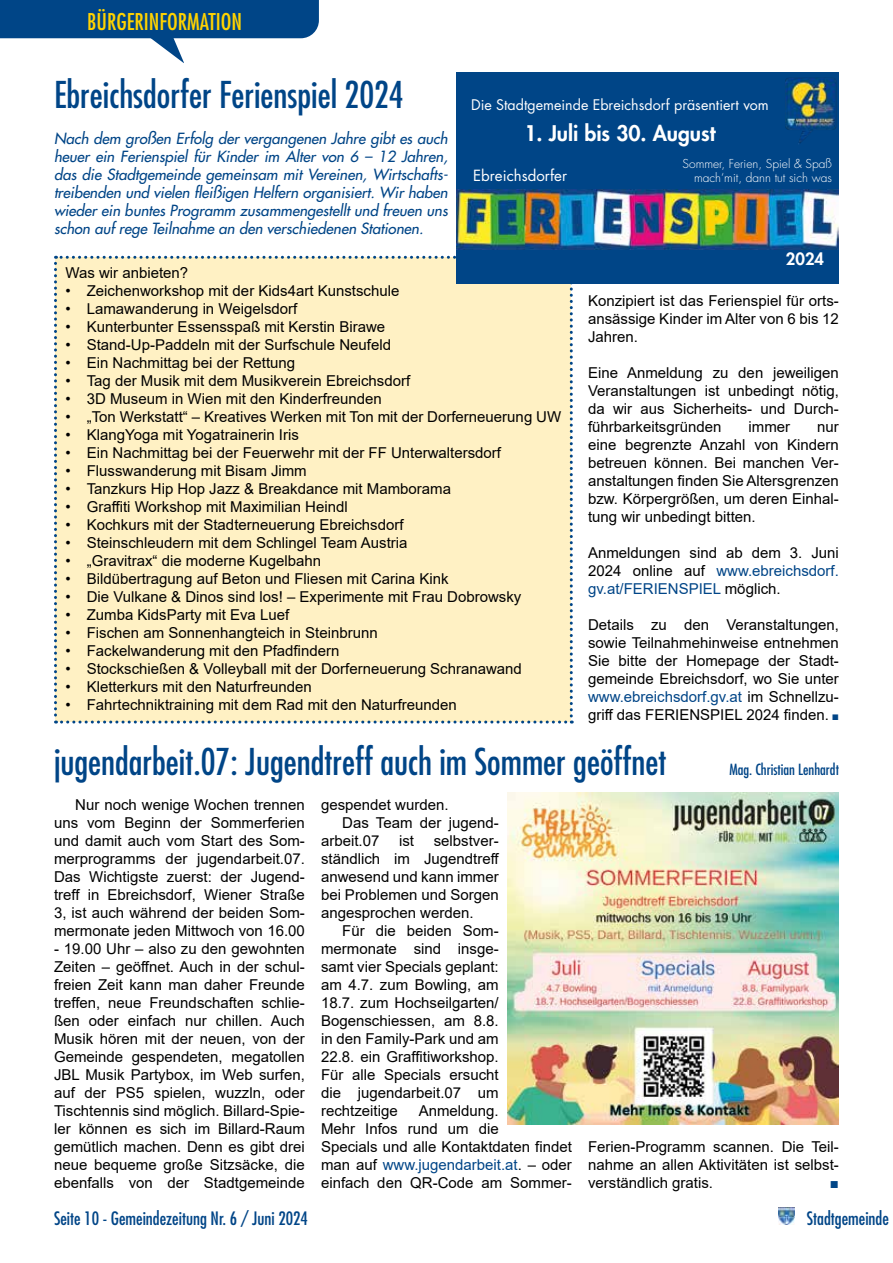
<style>
.page{position:relative;width:893px;height:1263px;background:#fff}
.page>*{position:absolute;margin:0;border:0;box-sizing:border-box;transform-origin:0 0}
.t1{font:condensed 36px "Futura Std";color:#004587}
.t2{font:condensed 22.5px "Futura Std";color:#ffd300}
.t3{font:800 21px "Futura Std";color:#fff}
.t4{font:condensed 18px "Futura Std";color:#004587}
.t5{font:800 16.5px "Futura Std";color:#fff}
.t6{font:15px/18px "Arial";color:#000;text-align:justify}
.t7{font:italic 500 15px/18px "Futura Std";color:#004587;text-align:justify}
.t8{font:condensed 15px "Futura Std";color:#004587}
.t9{font:15px "Futura Std";color:#fff}
.t10{font:15px "Arial";color:#004587}
.t11{font:14.25px "Futura Std";color:#fff}
.t12{font:300 12px/14.4px "Futura Std";color:#fff;text-align:right}
.s1{color:#004587}
.s2{font-size:12px;color:#004587}
</style>
<div class="page">
<svg style="left:0;top:0;width:319px;height:63px"></svg>
<img style="left:778px;top:1208px;width:16px;height:17px">
<div style="left:54px;top:256px;width:519px;height:467px;background:#fff1c4"></div>
<div style="left:456px;top:72px;width:383px;height:212px;background:#004587"></div>
<img style="left:785px;top:77px;width:52px;height:67px">
<img style="left:456px;top:190px;width:383px;height:59px">
<img style="left:507px;top:792px;width:332px;height:332px">
<h2 class="t2" style="left:87px;top:8px;width:156px">BÜRGERINFORMATION</h2>
<h1 class="t1" style="left:54px;top:73px;width:351px">Ebreichsdorfer Ferienspiel 2024</h1>
<p class="t7" style="left:54px;top:130px;width:395px">Nach dem großen Erfolg der vergangenen Jahre gibt es auch heuer ein Ferienspiel für Kinder im Alter von 6 – 12 Jahren, das die Stadtgemeinde gemeinsam mit Vereinen, Wirtschafts&shy;treibenden und vielen fleißigen Helfern organisiert. Wir haben wieder ein buntes Programm zusammengestellt und freuen uns schon auf rege Teilnahme an den verschiedenen Stationen.</p>
<p class="t11" style="left:471px;top:96px;width:299px">Die Stadtgemeinde Ebreichsdorf präsentiert vom</p>
<h3 class="t3" style="left:524px;top:120px;width:193px">1. Juli bis 30. August</h3>
<p class="t9" style="left:473px;top:166px;width:95px">Ebreichsdorfer</p>
<p class="t12" style="left:683px;top:157px;width:151px">Sommer, Ferien, Spiel &amp; Spaß mach‘mit, dann tut sich was</p>
<p class="t6" style="left:66px;top:264px;width:124px">Was wir anbieten?</p>
<p class="t6" style="left:66px;top:282px;width:335px">• Zeichenworkshop mit der Kids4art Kunstschule</p>
<p class="t6" style="left:66px;top:300px;width:233px">• Lamawanderung in Weigelsdorf</p>
<p class="t6" style="left:66px;top:318px;width:321px">• Kunterbunter Essensspaß mit Kerstin Birawe</p>
<p class="t6" style="left:66px;top:336px;width:327px">• Stand-Up-Paddeln mit der Surfschule Neufeld</p>
<p class="t6" style="left:66px;top:354px;width:231px">• Ein Nachmittag bei der Rettung</p>
<p class="t6" style="left:66px;top:372px;width:346px">• Tag der Musik mit dem Musikverein Ebreichsdorf</p>
<p class="t6" style="left:66px;top:390px;width:318px">• 3D Museum in Wien mit den Kinderfreunden</p>
<p class="t6" style="left:66px;top:408px;width:497px">• „Ton Werkstatt“ – Kreatives Werken mit Ton mit der Dorferneuerung UW</p>
<p class="t6" style="left:66px;top:426px;width:235px">• KlangYoga mit Yogatrainerin Iris</p>
<p class="t6" style="left:66px;top:444px;width:437px">• Ein Nachmittag bei der Feuerwehr mit der FF Unterwaltersdorf</p>
<p class="t6" style="left:66px;top:462px;width:243px">• Flusswanderung mit Bisam Jimm</p>
<p class="t6" style="left:66px;top:480px;width:387px">• Tanzkurs Hip Hop Jazz &amp; Breakdance mit Mamborama</p>
<p class="t6" style="left:66px;top:498px;width:284px">• Graffiti Workshop mit Maximilian Heindl</p>
<p class="t6" style="left:66px;top:516px;width:340px">• Kochkurs mit der Stadterneuerung Ebreichsdorf</p>
<p class="t6" style="left:66px;top:534px;width:343px">• Steinschleudern mit dem Schlingel Team Austria</p>
<p class="t6" style="left:66px;top:552px;width:257px">• „Gravitrax“ die moderne Kugelbahn</p>
<p class="t6" style="left:66px;top:570px;width:385px">• Bildübertragung auf Beton und Fliesen mit Carina Kink</p>
<p class="t6" style="left:66px;top:588px;width:457px">• Die Vulkane &amp; Dinos sind los! – Experimente mit Frau Dobrowsky</p>
<p class="t6" style="left:66px;top:606px;width:225px">• Zumba KidsParty mit Eva Luef</p>
<p class="t6" style="left:66px;top:624px;width:314px">• Fischen am Sonnenhangteich in Steinbrunn</p>
<p class="t6" style="left:66px;top:642px;width:275px">• Fackelwanderung mit den Pfadfindern</p>
<p class="t6" style="left:66px;top:660px;width:458px">• Stockschießen &amp; Volleyball mit der Dorferneuerung Schranawand</p>
<p class="t6" style="left:66px;top:678px;width:248px">• Kletterkurs mit den Naturfreunden</p>
<p class="t6" style="left:66px;top:696px;width:393px">• Fahrtechniktraining mit dem Rad mit den Naturfreunden</p>
<p class="t5" style="left:786px;top:249px;width:40px">2024</p>
<p class="t6" style="left:588px;top:292px;width:252px">Konzipiert ist das Ferienspiel für orts&shy;ansässige Kinder im Alter von 6 bis 12<br>Jahren.</p>
<p class="t6" style="left:588px;top:364px;width:252px">Eine Anmeldung zu den jeweiligen Veranstaltungen ist unbedingt nötig, da wir aus Sicherheits- und Durch&shy;führbarkeitsgründen</p>
<p class="t6" style="left:749px;top:418px;width:43px">immer</p>
<p class="t6" style="left:588px;top:418px;width:252px;text-indent:229px">nur eine begrenzte Anzahl von Kindern betreuen können. Bei manchen Ver&shy;anstaltungen finden Sie Altersgrenzen bzw. Körpergrößen, um deren Einhal&shy;tung wir unbedingt bitten.</p>
<p class="t6" style="left:588px;top:544px;width:252px">Anmeldungen sind ab dem 3. Juni 2024 online auf <span class="s1">www.ebreichsdorf. gv.at/FERIENSPIEL</span> möglich.</p>
<p class="t6" style="left:588px;top:616px;width:252px">Details zu den Veranstaltungen, sowie Teilnahmehinweise entnehmen Sie bitte der Homepage der Stadt&shy;gemeinde Ebreichsdorf, wo Sie unter <span class="s1">www.ebreichsdorf.gv.at</span> im Schnellzu&shy;griff das FERIENSPIEL 2024 finden. <span class="s2">■</span></p>
<h1 class="t1" style="left:54px;top:740px;width:614px">jugendarbeit.07: Jugendtreff auch im Sommer geöffnet</h1>
<p class="t8" style="left:729px;top:760px;width:111px">Mag. Christian Lenhardt</p>
<p class="t6" style="left:54px;top:796px;width:252px;text-indent:21px">Nur noch wenige Wochen trennen uns vom Beginn der Sommerferien und damit auch vom Start des Som&shy;merprogramms der jugendarbeit.07.<br>Das Wichtigste zuerst: der Jugend&shy;treff in Ebreichsdorf, Wiener Straße 3, ist auch während der beiden Som&shy;mermonate jeden Mittwoch von 16.00</p>
<p class="t6" style="left:54px;top:940px;width:252px">- 19.00 Uhr – also zu den gewohnten Zeiten – geöffnet. Auch in der schul&shy;freien Zeit kann man daher Freunde treffen, neue Freundschaften schlie&shy;ßen oder einfach nur chillen. Auch Musik hören mit der neuen, von der Gemeinde gespendeten, megatollen JBL Musik Partybox, im Web surfen, auf der PS5 spielen, wuzzln, oder Tischtennis sind möglich. Billard-Spie&shy;ler können es sich im Billard-Raum gemütlich machen. Denn es gibt drei neue bequeme große Sitzsäcke, die ebenfalls von der Stadtgemeinde</p>
<p class="t6" style="left:321px;top:796px;width:129px">gespendet wurden.</p>
<p class="t6" style="left:342px;top:814px;width:158px">Das Team der jugend-</p>
<p class="t6" style="left:321px;top:832px;width:60px">arbeit.07</p>
<p class="t6" style="left:399px;top:832px;width:16px">ist</p>
<p class="t6" style="left:321px;top:832px;width:179px;text-indent:113px">selbstver&shy;ständlich im Jugendtreff anwesend und kann immer bei Problemen und Sorgen angesprochen werden.</p>
<p class="t6" style="left:321px;top:922px;width:179px;text-indent:21px">Für die beiden Som&shy;mermonate sind insge&shy;samt vier Specials geplant: am 4.7. zum Bowling, am 18.7. zum Hochseilgarten/ Bogenschiessen, am 8.8. in den Family-Park und am 22.8. ein Graffitiworkshop.<br>Für alle Specials ersucht die jugendarbeit.07 um rechtzeitige</p>
<p class="t6" style="left:321px;top:1102px;width:252px;text-align:left;text-indent:98px">Anmeldung.<br>Mehr Infos rund um die<br>Specials und alle Kontaktdaten findet man auf <span class="s1">www.jugendarbeit.at</span>. – oder einfach den QR-Code am Sommer-</p>
<p class="t6" style="left:588px;top:1138px;width:252px">Ferien-Programm scannen. Die Teil&shy;nahme an allen Aktivitäten ist selbst&shy;verständlich gratis.</p>
<p class="t10" style="left:830px;top:1173px;width:11px">■</p>
<p class="t4" style="left:54px;top:1207px;width:256px">Seite 10 - Gemeindezeitung Nr. 6 / Juni 2024</p>
<p class="t4" style="left:807px;top:1207px;width:84px">Stadtgemeinde</p>
</div>
